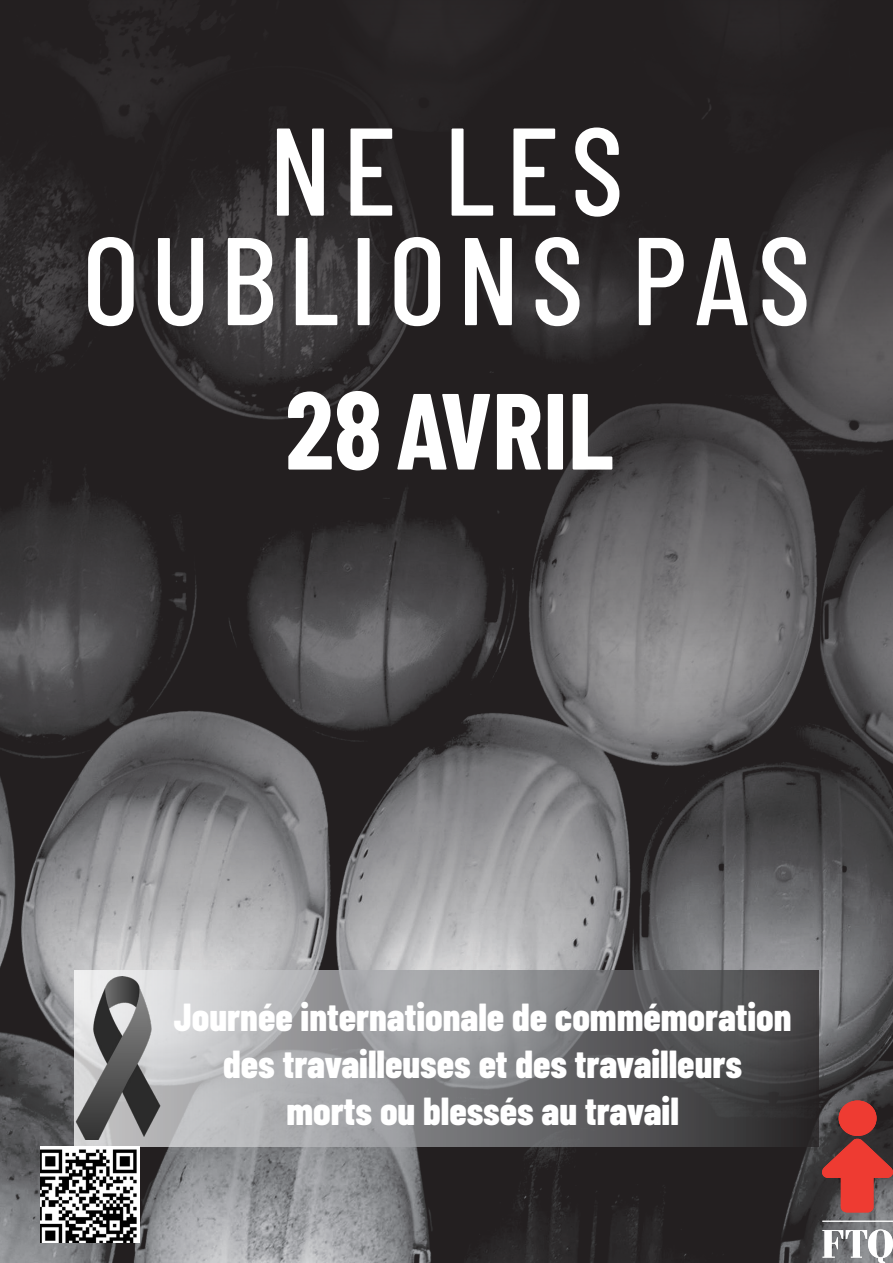
<style>
.page{position:relative;width:893px;height:1263px;background:#fff}
.page>*{position:absolute;margin:0;border:0;box-sizing:border-box;transform-origin:0 0}
.Titre{font:500 124.5px/109.5px "Barlow Condensed";letter-spacing:.09em;color:#fff;text-align:center}
.t1{font:700 108px "Barlow Condensed";color:#fff}
.t2{font:800 39px/46.8px "Barlow Condensed";color:#fff;text-align:center}
.s1{font-size:110.25px}
</style>
<div class="page">
<img style="left:0;top:0;width:893px;height:1263px">
<svg style="left:75px;top:971px;width:743px;height:175px;background:#828285"></svg>
<img style="left:76px;top:977px;width:84px;height:162px">
<div style="left:839px;top:1101px;width:37px;height:34px;background:#ee3b32;border-radius:50%"></div>
<div style="left:839px;top:1101px;width:37px;height:35px;border:1px solid #ee3b32;border-radius:50%"></div>
<svg style="left:822px;top:1138px;width:71px;height:74px;background:#a23f3b"></svg>
<svg style="left:822px;top:1229px;width:71px;height:34px"></svg>
<hr style="left:822px;top:1221px;width:71px;height:1px;background:#fff">
<img style="left:40px;top:1146px;width:100px;height:97px">
<p class="Titre" style="left:82px;top:107px;width:730px">NE LES<br>OUBLIONS PAS</p>
<p class="t1" style="left:285px;top:354px;width:330px"><span class="s1">28</span> AVRIL</p>
<p class="t2" style="left:174px;top:992px;width:619px">Journée internationale de commémoration</p>
<p class="t2" style="left:223px;top:1039px;width:520px">des travailleuses et des travailleurs morts ou blessés au travail</p>
</div>
